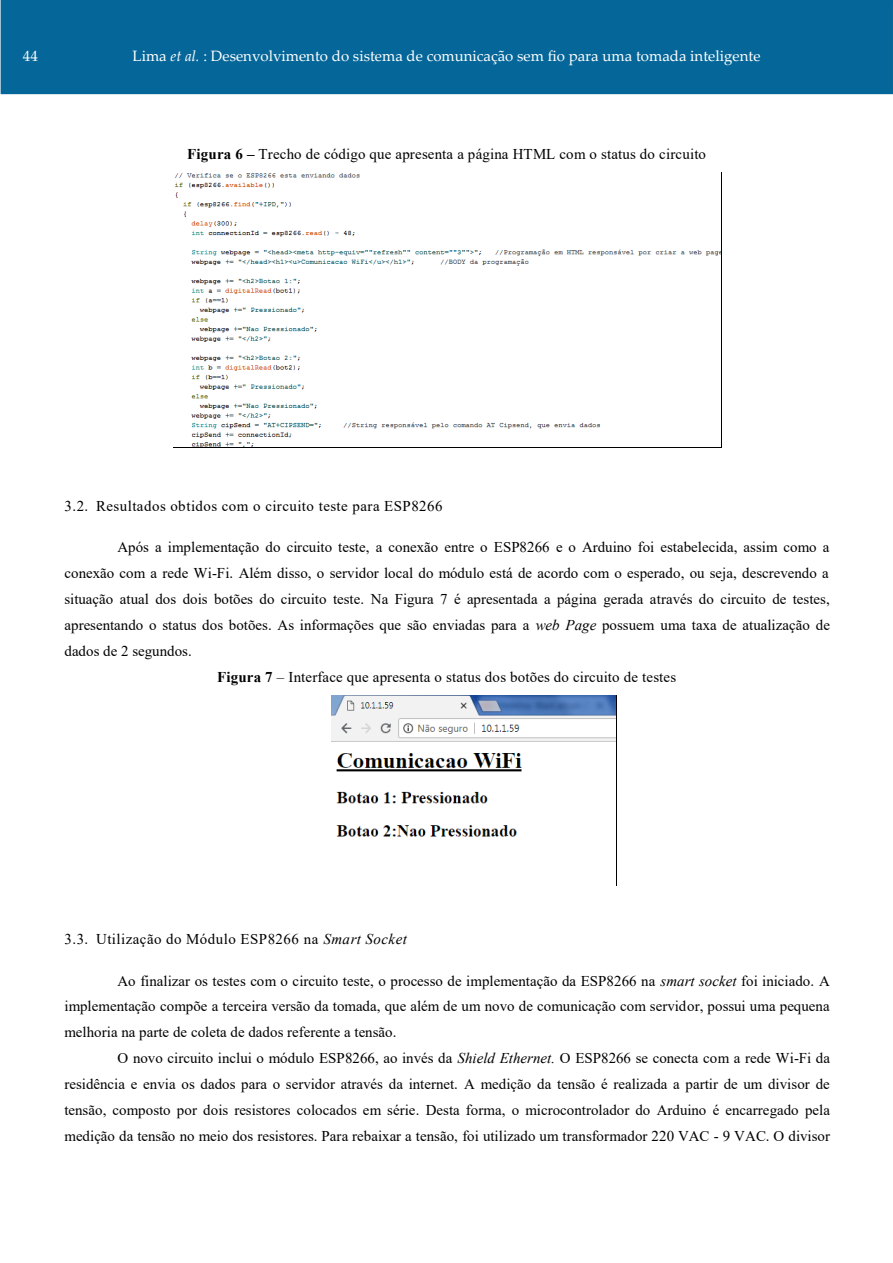
<style>
.page{position:relative;width:893px;height:1263px;background:#fff}
.page>*{position:absolute;margin:0;border:0;box-sizing:border-box;transform-origin:0 0}
.t1{font:15px "Times New Roman";color:#000}
.t2{font:15px "Times New Roman";letter-spacing:.03em;color:#000}
.t3{font:15px "Palatino Linotype";color:#fff}
.s1{font-style:italic}
.s2{font-weight:700}
</style>
<div class="page">
<div style="left:1px;top:0;width:892px;height:94px;background:#056699"></div>
<hr style="left:174px;top:172px;width:547px;height:1px;background:#000">
<hr style="left:721px;top:173px;width:1px;height:274px;background:#000">
<hr style="left:174px;top:447px;width:547px;height:1px;background:#000">
<hr style="left:332px;top:695px;width:284px;height:1px;background:#000">
<hr style="left:331px;top:696px;width:1px;height:189px;background:#000">
<hr style="left:616px;top:696px;width:1px;height:189px;background:#000">
<hr style="left:332px;top:885px;width:284px;height:1px;background:#000">
<img style="left:174px;top:173px;width:547px;height:274px">
<img style="left:332px;top:696px;width:284px;height:141px">
<p class="t3" style="left:23px;top:45px;width:16px">44</p>
<p class="t3" style="left:132px;top:45px;width:629px">Lima <span class="s1">et al.</span> : Desenvolvimento do sistema de comunicação sem fio para uma tomada inteligente</p>
<p class="t1" style="left:187px;top:143px;width:520px"><span class="s2">Figura 6 –</span> Trecho de código que apresenta a página HTML com o status do circuito</p>
<p class="t2" style="left:64px;top:496px;width:380px">3.2. Resultados obtidos com o circuito teste para ESP8266</p>
<p class="t1" style="left:118px;top:537px;width:713px">Após a implementação do circuito teste, a conexão entre o ESP8266 e o Arduino foi estabelecida, assim como a</p>
<p class="t1" style="left:64px;top:563px;width:766px">conexão com a rede Wi-Fi. Além disso, o servidor local do módulo está de acordo com o esperado, ou seja, descrevendo a</p>
<p class="t1" style="left:64px;top:589px;width:767px">situação atual dos dois botões do circuito teste. Na Figura 7 é apresentada a página gerada através do circuito de testes,</p>
<p class="t1" style="left:64px;top:615px;width:767px">apresentando o status dos botões. As informações que são enviadas para a <span class="s1">web Page</span> possuem uma taxa de atualização de</p>
<p class="t1" style="left:64px;top:640px;width:129px">dados de 2 segundos.</p>
<p class="t1" style="left:217px;top:666px;width:461px"><span class="s2">Figura 7</span> – Interface que apresenta o status dos botões do circuito de testes</p>
<p class="t2" style="left:64px;top:929px;width:344px">3.3. Utilização do Módulo ESP8266 na <span class="s1">Smart Socket</span></p>
<p class="t1" style="left:118px;top:970px;width:714px">Ao finalizar os testes com o circuito teste, o processo de implementação da ESP8266 na <span class="s1">smart socket</span> foi iniciado. A</p>
<p class="t1" style="left:64px;top:996px;width:767px">implementação compõe a terceira versão da tomada, que além de um novo de comunicação com servidor, possui uma pequena</p>
<p class="t1" style="left:64px;top:1022px;width:333px">melhoria na parte de coleta de dados referente a tensão.</p>
<p class="t1" style="left:118px;top:1048px;width:714px">O novo circuito inclui o módulo ESP8266, ao invés da <span class="s1">Shield Ethernet.</span> O ESP8266 se conecta com a rede Wi-Fi da</p>
<p class="t1" style="left:64px;top:1073px;width:767px">residência e envia os dados para o servidor através da internet. A medição da tensão é realizada a partir de um divisor de</p>
<p class="t1" style="left:64px;top:1099px;width:767px">tensão, composto por dois resistores colocados em série. Desta forma, o microcontrolador do Arduino é encarregado pela</p>
<p class="t1" style="left:64px;top:1125px;width:767px">medição da tensão no meio dos resistores. Para rebaixar a tensão, foi utilizado um transformador 220 VAC - 9 VAC. O divisor</p>
</div>
